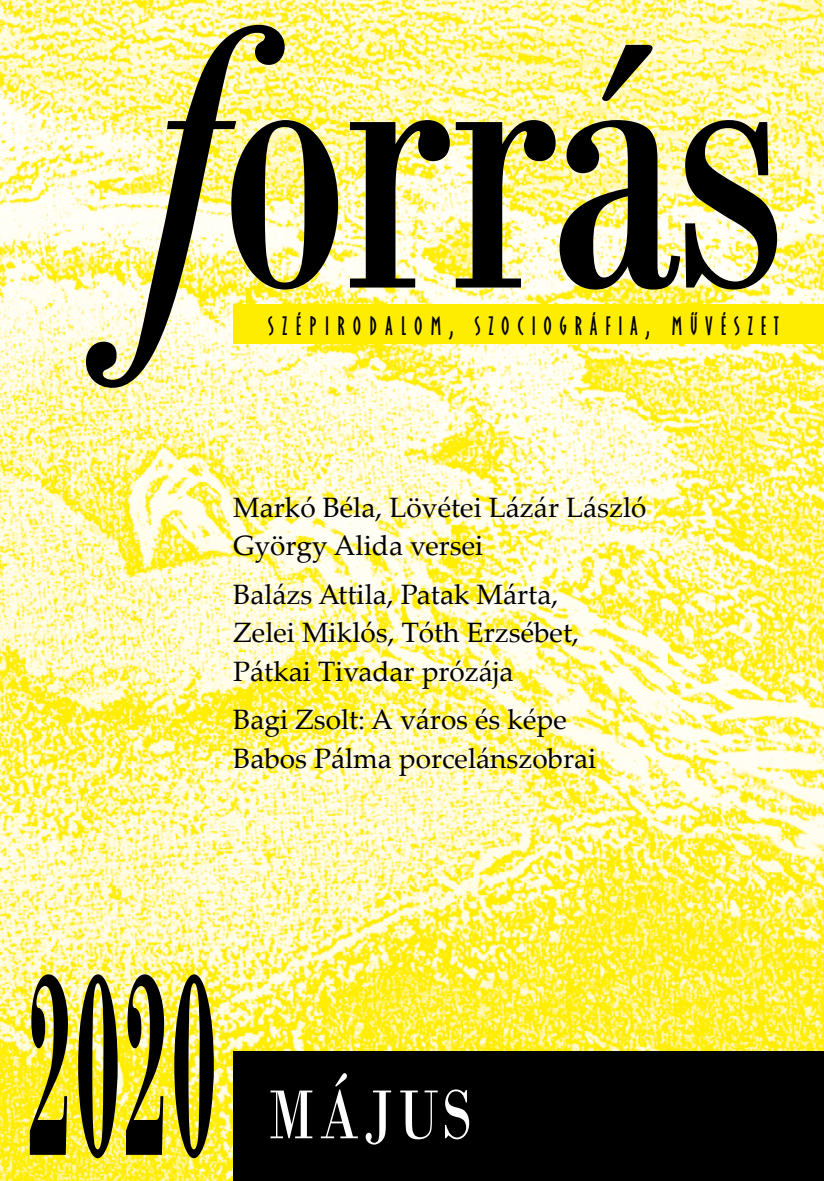
<style>
.page{position:relative;width:824px;height:1181px;background:#fff}
.page>*{position:absolute;margin:0;border:0;box-sizing:border-box;transform-origin:0 0}
.t1{font:700 276.85px "Bodoni";color:#000;scale:.32 1}
.t2{font:72.8px "Bodoni";letter-spacing:.065em;color:#fff;scale:.77 1}
.t3{font:28px/38.5px "Palatino Linotype";color:#000}
.t4{font:28px "URW Oklahoma DEE";letter-spacing:.3em;color:#000}
</style>
<div class="page">
<img style="left:0;top:0;width:823px;height:1181px">
<div style="left:233px;top:1051px;width:590px;height:130px;background:#000"></div>
<svg style="left:86px;top:25px;width:691px;height:363px;background:#c5bf7f"></svg>
<div style="left:233px;top:304px;width:590px;height:40px;background:#ffed00"></div>
<p class="t4" style="left:268px;top:310px;width:512px">sZÉPIRODALOM, SZOCIOGRÁFIA, MŰVÉSZET</p>
<p class="t3" style="left:233px;top:487px;width:414px">Markó Béla, Lövétei Lázár László<br>György Alida versei</p>
<p class="t3" style="left:233px;top:574px;width:347px">Balázs Attila, Patak Márta,<br>Zelei Miklós, Tóth Erzsébet,<br>Pátkai Tivadar prózája</p>
<p class="t3" style="left:233px;top:699px;width:364px">Bagi Zsolt: A város és képe<br>Babos Pálma porcelánszobrai</p>
<h1 class="t1" style="left:27px;top:901px;width:590px">2020</h1>
<h2 class="t2" style="left:268px;top:1071px;width:266px">MÁJUS</h2>
</div>
